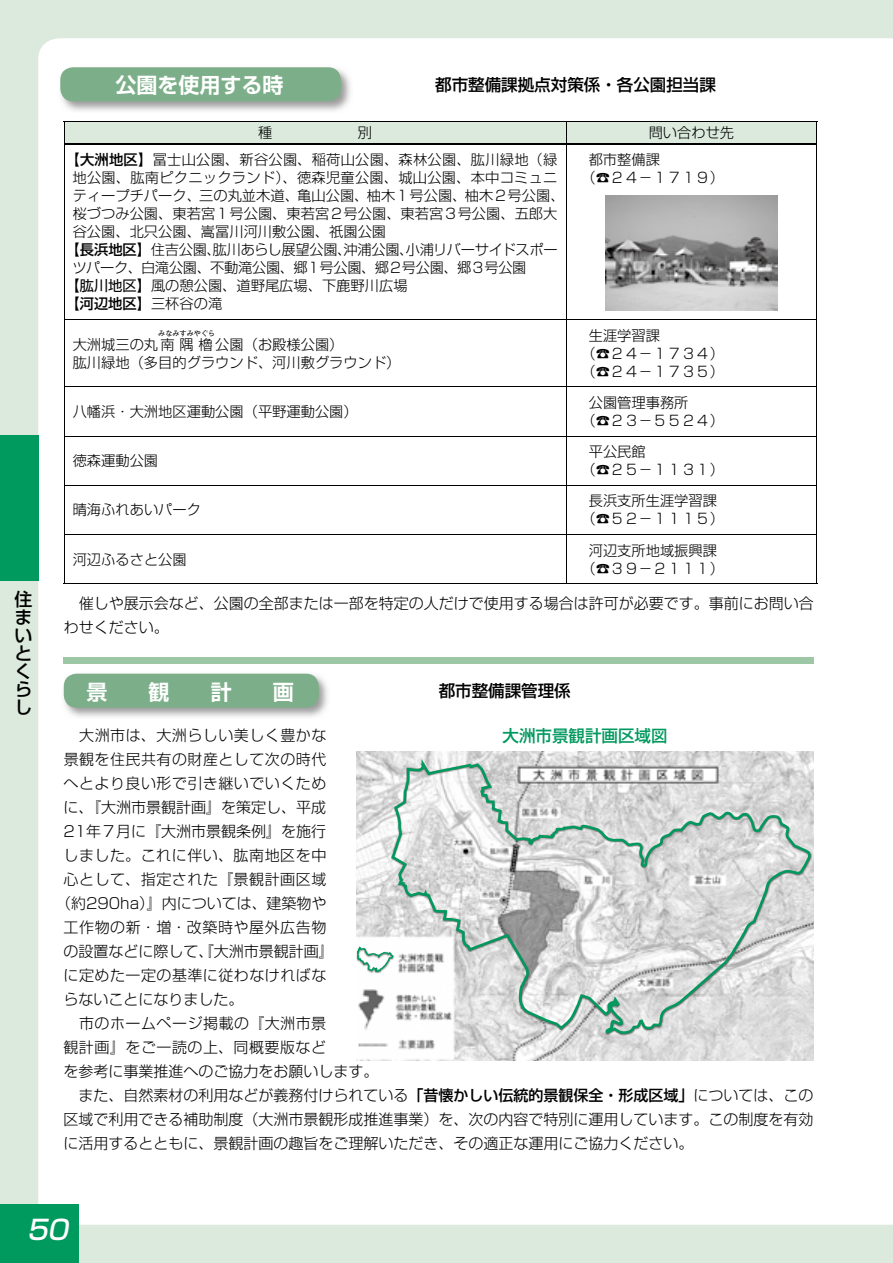
<style>
.page{position:relative;width:893px;height:1263px;background:#dbeadc}
.page>*{position:absolute;margin:0;border:0;box-sizing:border-box;transform-origin:0 0}
.t1{font:italic 500 27px "Shin Go Pr 5";color:#fff}
.t2{font:700 21px "Shin Go Pr 5 De";color:#fff}
.t3{font:500 18px/18px "Shin Go Pr 5";color:#000}
.t4{font:500 16.5px "Shin Go Pr 5";color:#000}
.t5{font:500 16.5px "Shin Go Pr 5";color:#00995e}
.t6{font:300 15px/24px "Shin Go Pr 5";color:#000}
.t7{font:300 15px "Shin Go Pr 5";letter-spacing:.035em;color:#000}
.t8{font:300 15px "Shin Go Pr 5";letter-spacing:.03em;color:#000}
.t9{font:300 14.25px/18px "Shin Go Pr 5";color:#000}
.t10{font:300 14.25px "Shin Go Pr 5";letter-spacing:-.025em;color:#000}
.t11{font:300 14.25px "Shin Go Pr 5";letter-spacing:.02em;color:#000}
.t12{font:500 14.25px "Shin Go Pr 5";color:#000}
.t13{font:300 7.2px "Shin Go Pr 5";color:#000}
.s1{font-weight:500}
.s2{font-weight:400}
.s3{font-weight:300}
</style>
<div class="page">
<div style="left:38px;top:38px;width:855px;height:1187px;background:#fff"></div>
<div style="left:0;top:1204px;width:79px;height:59px;background:#00995e"></div>
<div style="left:0;top:435px;width:38px;height:145px;background:#00995e"></div>
<img style="left:61px;top:671px;width:269px;height:48px">
<div style="left:64px;top:674px;width:255px;height:34px;background:#7caf89;border-radius:13px"></div>
<img style="left:356px;top:751px;width:458px;height:309px">
<svg style="left:390px;top:751px;width:421px;height:286px"></svg>
<svg style="left:356px;top:942px;width:39px;height:31px"></svg>
<div style="left:64px;top:657px;width:750px;height:6px;background:#9cc8a5"></div>
<img style="left:58px;top:65px;width:294px;height:47px">
<div style="left:60px;top:67px;width:281px;height:34px;background:#7caf89;border-radius:13px"></div>
<hr style="left:64px;top:144px;width:1px;height:175px;background:#000">
<hr style="left:816px;top:144px;width:1px;height:175px;background:#000">
<hr style="left:64px;top:319px;width:1px;height:68px;background:#000">
<hr style="left:816px;top:319px;width:1px;height:68px;background:#000">
<hr style="left:64px;top:387px;width:1px;height:49px;background:#000">
<hr style="left:816px;top:387px;width:1px;height:49px;background:#000">
<hr style="left:64px;top:436px;width:1px;height:49px;background:#000">
<hr style="left:816px;top:436px;width:1px;height:49px;background:#000">
<hr style="left:64px;top:485px;width:1px;height:49px;background:#000">
<hr style="left:816px;top:485px;width:1px;height:49px;background:#000">
<hr style="left:64px;top:534px;width:1px;height:49px;background:#000">
<hr style="left:816px;top:534px;width:1px;height:49px;background:#000">
<hr style="left:64px;top:583px;width:502px;height:1px;background:#000">
<hr style="left:566px;top:583px;width:251px;height:1px;background:#000">
<svg style="left:64px;top:121px;width:753px;height:23px"></svg>
<hr style="left:566px;top:145px;width:1px;height:174px;background:#000">
<hr style="left:65px;top:319px;width:501px;height:1px;background:#000">
<hr style="left:566px;top:319px;width:250px;height:1px;background:#000">
<hr style="left:566px;top:320px;width:1px;height:66px;background:#000">
<hr style="left:65px;top:386px;width:501px;height:1px;background:#000">
<hr style="left:566px;top:386px;width:250px;height:1px;background:#000">
<hr style="left:566px;top:387px;width:1px;height:49px;background:#000">
<hr style="left:65px;top:436px;width:501px;height:1px;background:#000">
<hr style="left:566px;top:436px;width:250px;height:1px;background:#000">
<hr style="left:566px;top:436px;width:1px;height:49px;background:#000">
<hr style="left:65px;top:485px;width:501px;height:1px;background:#000">
<hr style="left:566px;top:485px;width:250px;height:1px;background:#000">
<hr style="left:566px;top:485px;width:1px;height:49px;background:#000">
<hr style="left:65px;top:534px;width:501px;height:1px;background:#000">
<hr style="left:566px;top:534px;width:250px;height:1px;background:#000">
<hr style="left:566px;top:535px;width:1px;height:48px;background:#000">
<hr style="left:65px;top:144px;width:501px;height:1px;background:#000">
<hr style="left:566px;top:144px;width:250px;height:1px;background:#000">
<img style="left:605px;top:196px;width:173px;height:114px">
<h2 class="t2" style="left:115px;top:68px;width:170px">公園を使用する時</h2>
<p class="t4" style="left:435px;top:71px;width:282px">都市整備課拠点対策係・各公園担当課</p>
<p class="t9" style="left:258px;top:122px;width:16px">種</p>
<p class="t9" style="left:358px;top:122px;width:16px">別</p>
<p class="t9" style="left:649px;top:122px;width:87px">問い合わせ先</p>
<p class="t11" style="left:66px;top:148px;width:493px"><span class="s1">【大洲地区】</span>冨士山公園、新谷公園、稲荷山公園、森林公園、肱川緑地（緑</p>
<p class="t11" style="left:73px;top:166px;width:486px">地公園、肱南ピクニックランド）、徳森児童公園、城山公園、本中コミュニ</p>
<p class="t9" style="left:73px;top:185px;width:493px">ティープチパーク、三の丸並木道、亀山公園、柚木１号公園、柚木２号公園、</p>
<p class="t9" style="left:73px;top:203px;width:486px">桜づつみ公園、東若宮１号公園、東若宮２号公園、東若宮３号公園、五郎大</p>
<p class="t9" style="left:73px;top:221px;width:315px">谷公園、北只公園、嵩冨川河川敷公園、祇園公園</p>
<p class="t10" style="left:66px;top:238px;width:493px"><span class="s1">【長浜地区】</span>住吉公園、肱川あらし展望公園、沖浦公園、小浦リバーサイドスポー</p>
<p class="t10" style="left:72px;top:256px;width:456px">ツパーク、白滝公園、不動滝公園、郷１号公園、郷２号公園、郷３号公園</p>
<p class="t9" style="left:66px;top:275px;width:344px"><span class="s2">【肱川地区】</span>風の憩公園、道野尾広場、下鹿野川広場</p>
<p class="t12" style="left:66px;top:292px;width:158px">【河辺地区】<span class="s3">三杯谷の滝</span></p>
<p class="t9" style="left:582px;top:149px;width:144px;text-indent:7px">都市整備課<br>（☎２４－１７１９）</p>
<p class="t13" style="left:158px;top:327px;width:58px">みなみすみやぐら</p>
<p class="t9" style="left:73px;top:352px;width:329px">肱川緑地（多目的グラウンド、河川敷グラウンド）</p>
<p class="t9" style="left:73px;top:334px;width:272px">大洲城三の丸南隅櫓公園（お殿様公園）</p>
<p class="t9" style="left:582px;top:325px;width:144px;text-indent:7px">生涯学習課<br>（☎２４－１７３４）（☎２４－１７３５）</p>
<p class="t3" style="left:14px;top:588px;width:19px">住まいとくらし</p>
<p class="t9" style="left:73px;top:401px;width:286px">八幡浜・大洲地区運動公園（平野運動公園）</p>
<p class="t9" style="left:582px;top:392px;width:144px;text-indent:7px">公園管理事務所<br>（☎２３－５５２４）</p>
<p class="t9" style="left:73px;top:450px;width:87px">徳森運動公園</p>
<p class="t9" style="left:582px;top:441px;width:144px;text-indent:7px">平公民館<br>（☎２５－１１３１）</p>
<p class="t9" style="left:73px;top:499px;width:130px">晴海ふれあいパーク</p>
<p class="t9" style="left:582px;top:490px;width:144px;text-align:center">長浜支所生涯学習課（☎５２－１１１５）</p>
<p class="t9" style="left:73px;top:549px;width:115px">河辺ふるさと公園</p>
<p class="t9" style="left:582px;top:540px;width:144px;text-align:center">河辺支所地域振興課（☎３９－２１１１）</p>
<p class="t6" style="left:64px;top:589px;width:752px;text-indent:15px">催しや展示会など、公園の全部または一部を特定の人だけで使用する場合は許可が必要です。事前にお問い合わせください。</p>
<h2 class="t2" style="left:87px;top:674px;width:22px">景</h2>
<h2 class="t2" style="left:149px;top:674px;width:22px">観</h2>
<h2 class="t2" style="left:211px;top:674px;width:22px">計</h2>
<h2 class="t2" style="left:273px;top:674px;width:22px">画</h2>
<p class="t4" style="left:439px;top:677px;width:133px">都市整備課管理係</p>
<p class="t5" style="left:503px;top:722px;width:166px">大洲市景観計画区域図</p>
<p class="t7" style="left:79px;top:723px;width:249px">大洲市は、大洲らしい美しく豊かな</p>
<p class="t8" style="left:64px;top:747px;width:264px">景観を住民共有の財産として次の時代</p>
<p class="t8" style="left:64px;top:771px;width:264px">へとより良い形で引き継いでいくため</p>
<p class="t6" style="left:64px;top:794px;width:264px">に、『大洲市景観計画』を策定し、平成</p>
<p class="t6" style="left:64px;top:818px;width:264px">21年７月に『大洲市景観条例』を施行</p>
<p class="t7" style="left:64px;top:843px;width:264px">しました。これに伴い、肱南地区を中</p>
<p class="t7" style="left:64px;top:867px;width:264px">心として、指定された『景観計画区域</p>
<p class="t6" style="left:56px;top:890px;width:272px">（約290ha）』内については、建築物や</p>
<p class="t7" style="left:64px;top:915px;width:264px">工作物の新・増・改築時や屋外広告物</p>
<p class="t6" style="left:64px;top:938px;width:272px">の設置などに際して、『大洲市景観計画』</p>
<p class="t8" style="left:64px;top:963px;width:264px">に定めた一定の基準に従わなければな</p>
<p class="t6" style="left:64px;top:986px;width:182px">らないことになりました。</p>
<p class="t7" style="left:79px;top:1011px;width:249px">市のホームページ掲載の『大洲市景</p>
<p class="t7" style="left:63px;top:1035px;width:264px">観計画』をご一読の上、同概要版など</p>
<p class="t6" style="left:63px;top:1058px;width:316px">を参考に事業推進へのご協力をお願いします。</p>
<p class="t6" style="left:78px;top:1082px;width:736px">また、自然素材の利用などが義務付けられている<span class="s1">「昔懐かしい伝統的景観保全・形成区域」</span>については、この</p>
<p class="t6" style="left:63px;top:1106px;width:751px">区域で利用できる補助制度（大洲市景観形成推進事業）を、次の内容で特別に運用しています。この制度を有効</p>
<p class="t6" style="left:63px;top:1130px;width:631px">に活用するとともに、景観計画の趣旨をご理解いただき、その適正な運用にご協力ください。</p>
<h1 class="t1" style="left:27px;top:1207px;width:49px">50</h1>
</div>
